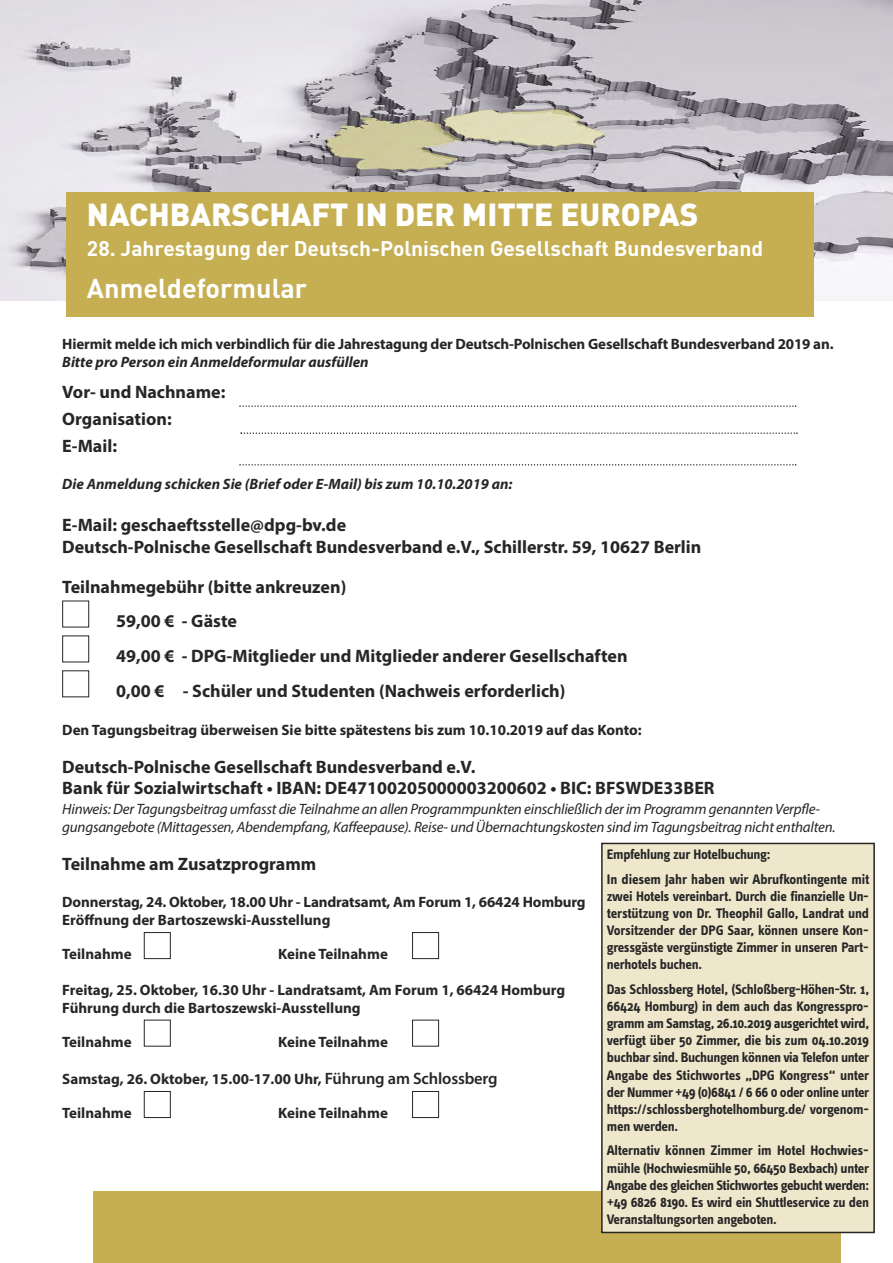
<style>
.page{position:relative;width:893px;height:1263px;background:#fff}
.page>*{position:absolute;margin:0;border:0;box-sizing:border-box;transform-origin:0 0}
.t1{font:900 31.5px "DIN Pro";color:#fff}
.t2{font:700 27px "DIN Pro";color:#fff}
.t3{font:700 21px "DIN Pro";color:#fff}
.t4{font:700 18px/35px "Myriad Pro";color:#272627}
.t5{font:700 15px/18px "Myriad Pro";color:#272627}
.t6{font:italic 15px/18px "Myriad Pro";letter-spacing:-.015em;color:#272627}
.t7{font:italic 700 15px "Myriad Pro";color:#272627}
.t8{font:700 14.25px/17.1px "Info Text";letter-spacing:-.02em;color:#272627;text-align:justify}
.s1{font-weight:600;font-size:16.5px}
</style>
<div class="page">
<div style="left:62px;top:601px;width:27px;height:26px;border:1px solid #272627"></div>
<div style="left:62px;top:635px;width:27px;height:27px;border:1px solid #272627"></div>
<div style="left:62px;top:670px;width:27px;height:27px;border:1px solid #272627"></div>
<div style="left:144px;top:932px;width:27px;height:27px;border:1px solid #272627"></div>
<div style="left:412px;top:932px;width:27px;height:27px;border:1px solid #272627"></div>
<div style="left:144px;top:1020px;width:27px;height:26px;border:1px solid #272627"></div>
<div style="left:412px;top:1020px;width:27px;height:26px;border:1px solid #272627"></div>
<div style="left:144px;top:1091px;width:27px;height:27px;border:1px solid #272627"></div>
<div style="left:412px;top:1091px;width:27px;height:27px;border:1px solid #272627"></div>
<img style="left:0;top:0;width:893px;height:300px">
<div style="left:66px;top:192px;width:747px;height:125px;background:#c6af53"></div>
<div style="left:94px;top:1192px;width:747px;height:71px;background:#c6af53"></div>
<svg style="left:239px;top:405px;width:557px;height:2px"></svg>
<svg style="left:241px;top:432px;width:557px;height:2px"></svg>
<svg style="left:239px;top:464px;width:557px;height:2px"></svg>
<div style="left:602px;top:843px;width:272px;height:389px;background:#eee7cb"></div>
<div style="left:601px;top:843px;width:274px;height:390px;border:2px solid #272627"></div>
<h1 class="t1" style="left:87px;top:204px;width:613px">NACHBARSCHAFT IN DER MITTE EUROPAS</h1>
<h3 class="t3" style="left:87px;top:241px;width:678px">28. Jahrestagung der Deutsch-Polnischen Gesellschaft Bundesverband</h3>
<h2 class="t2" style="left:87px;top:278px;width:222px">Anmeldeformular</h2>
<p class="t5" style="left:62px;top:336px;width:773px">Hiermit melde ich mich verbindlich für die Jahrestagung der Deutsch-Polnischen Gesellschaft Bundesverband 2019 an.</p>
<p class="t7" style="left:62px;top:356px;width:308px">Bitte pro Person ein Anmeldeformular ausfüllen</p>
<p class="t4" style="left:62px;top:380px;width:165px;line-height:27px">Vor- und Nachname:<br>Organisation:<br>E-Mail:</p>
<p class="t7" style="left:62px;top:479px;width:452px">Die Anmeldung schicken Sie (Brief oder E-Mail) bis zum 10.10.2019 an:</p>
<p class="t4" style="left:62px;top:516px;width:641px;line-height:21.6px">E-Mail: geschaeftsstelle@dpg-bv.de<br>Deutsch-Polnische Gesellschaft Bundesverband e.V., Schillerstr. 59, 10627 Berlin</p>
<p class="t4" style="left:116px;top:570px;width:513px;text-indent:-54px">Teilnahmegebühr (bitte ankreuzen)<br>59,00 € - Gäste<br>49,00 € - DPG-Mitglieder und Mitglieder anderer Gesellschaften 0,00 € - Schüler und Studenten (Nachweis erforderlich)</p>
<p class="t5" style="left:62px;top:722px;width:581px">Den Tagungsbeitrag überweisen Sie bitte spätestens bis zum 10.10.2019 auf das Konto:</p>
<p class="t4" style="left:62px;top:757px;width:654px;line-height:21.6px">Deutsch-Polnische Gesellschaft Bundesverband e.V.<br>Bank für Sozialwirtschaft • IBAN: DE47100205000003200602 • BIC: BFSWDE33BER</p>
<p class="t6" style="left:62px;top:801px;width:775px">Hinweis: Der Tagungsbeitrag umfasst die Teilnahme an allen Programmpunkten einschließlich der im Programm genannten Verpfle&shy;gungsangebote (Mittagessen, Abendempfang, Kaffeepause). Reise- und Übernachtungskosten sind im Tagungsbeitrag nicht enthalten.</p>
<p class="t4" style="left:62px;top:848px;width:256px">Teilnahme am Zusatzprogramm</p>
<p class="t5" style="left:62px;top:894px;width:525px">Donnerstag, 24. Oktober, 18.00 Uhr - Landratsamt, Am Forum 1, 66424 Homburg<br>Eröffnung der Bartoszewski-Ausstellung</p>
<p class="t5" style="left:62px;top:946px;width:71px">Teilnahme</p>
<p class="t5" style="left:278px;top:946px;width:111px">Keine Teilnahme</p>
<p class="t5" style="left:62px;top:982px;width:504px">Freitag, 25. Oktober, 16.30 Uhr - Landratsamt, Am Forum 1, 66424 Homburg<br>Führung durch die Bartoszewski-Ausstellung</p>
<p class="t5" style="left:62px;top:1034px;width:71px">Teilnahme</p>
<p class="t5" style="left:278px;top:1034px;width:111px">Keine Teilnahme</p>
<p class="t5" style="left:62px;top:1071px;width:437px">Samstag, 26. Oktober, 15.00-17.00 Uhr, <span class="s1">Führung am Schlossberg</span></p>
<p class="t5" style="left:62px;top:1105px;width:71px">Teilnahme</p>
<p class="t5" style="left:278px;top:1105px;width:111px">Keine Teilnahme</p>
<p class="t8" style="left:607px;top:843px;width:264px;line-height:24.6px">Empfehlung zur Hotelbuchung:<br>In diesem Jahr haben wir Abrufkontingente mit</p>
<p class="t8" style="left:607px;top:889px;width:264px">zwei Hotels vereinbart. Durch die finanzielle Un&shy;terstützung von Dr. Theophil Gallo, Landrat und Vorsitzender der DPG Saar, können unsere Kon&shy;gressgäste vergünstigte Zimmer in unseren Part&shy;nerhotels buchen.</p>
<p class="t8" style="left:607px;top:982px;width:264px">Das Schlossberg Hotel, (Schloßberg-Höhen-Str. 1, 66424 Homburg) in dem auch das Kongresspro&shy;gramm am Samstag, 26.10.2019 ausgerichtet wird, verfügt über 50 Zimmer, die bis zum 04.10.2019 buchbar sind. Buchungen können via Telefon unter Angabe des Stichwortes „DPG Kongress“ unter der Nummer +49 (0)6841 / 6 66 0 oder online unter https://schlossberghotelhomburg.de/ vorgenom&shy;men werden.</p>
<p class="t8" style="left:607px;top:1143px;width:264px">Alternativ können Zimmer im Hotel Hochwies&shy;mühle (Hochwiesmühle 50, 66450 Bexbach) unter Angabe des gleichen Stichwortes gebucht werden: +49 6826 8190. Es wird ein Shuttleservice zu den Veranstaltungsorten angeboten.</p>
</div>
